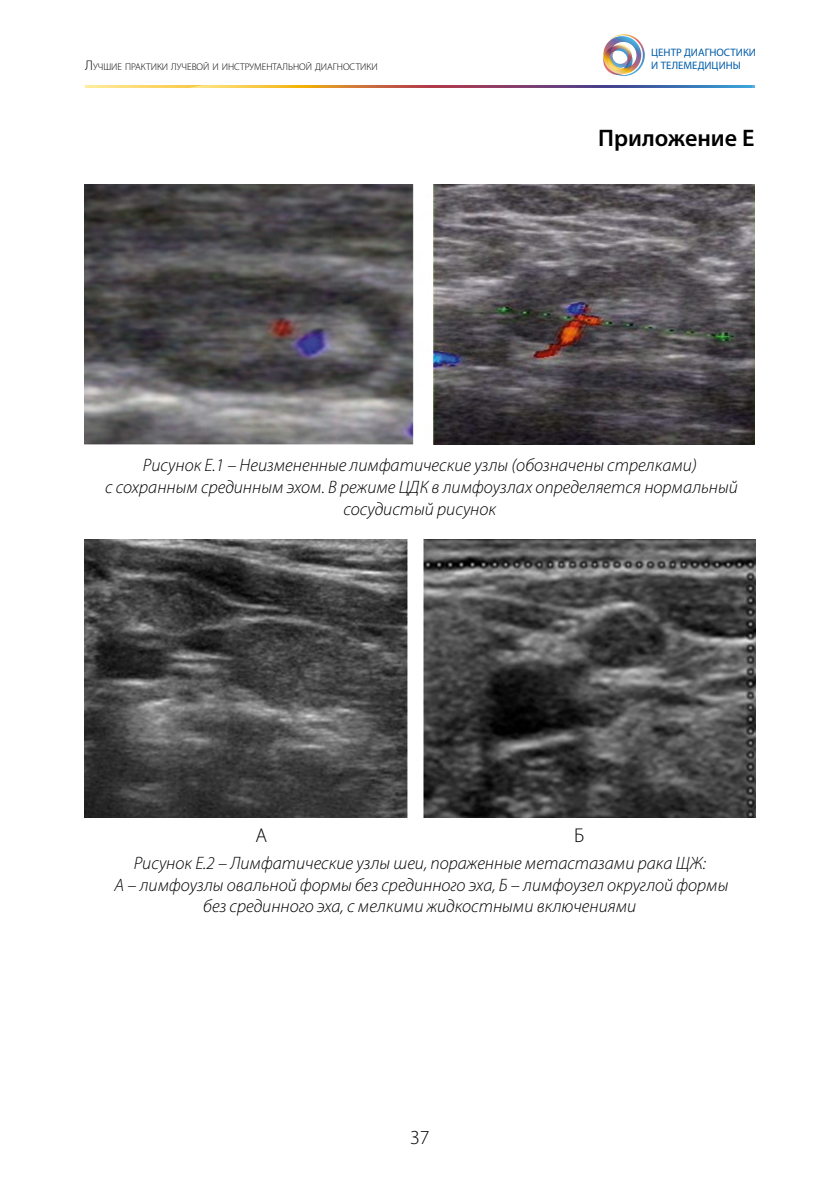
<style>
.page{position:relative;width:840px;height:1191px;background:#fff}
.page>*{position:absolute;margin:0;border:0;box-sizing:border-box;transform-origin:0 0}
.t1{font:600 24px "Myriad Pro";color:#000}
.t2{font:300 20px "Myriad Pro";color:#000}
.t3{font:italic 300 18px/21.6px "Myriad Pro";color:#000;text-align:center}
.t4{font:10.8px "Myriad Pro";color:#005da9}
.t5{font:300 9.8px "Myriad Pro";color:#000}
.s1{font-size:14px}
</style>
<div class="page">
<img style="left:603px;top:34px;width:41px;height:42px">
<svg style="left:85px;top:85px;width:669px;height:3px"></svg>
<svg style="left:189px;top:85px;width:562px;height:3px;background:#99746b"></svg>
<img style="left:85px;top:185px;width:669px;height:259px">
<img style="left:84px;top:540px;width:670px;height:278px">
<p class="t4" style="left:651px;top:46px;width:106px">ЦЕНТР ДИАГНОСТИКИ</p>
<p class="t5" style="left:85px;top:61px;width:294px"><span class="s1">Л</span>УЧШИЕ ПРАКТИКИ ЛУЧЕВОЙ И ИНСТРУМЕНТАЛЬНОЙ ДИАГНОСТИКИ</p>
<p class="t4" style="left:651px;top:60px;width:91px">И ТЕЛЕМЕДИЦИНЫ</p>
<h1 class="t1" style="left:598px;top:122px;width:158px">Приложение Е</h1>
<p class="t3" style="left:105px;top:454px;width:634px">Рисунок Е.1 – Неизмененные лимфатические узлы (обозначены стрелками)<br>с сохранным срединным эхом. В режиме ЦДК в лимфоузлах определяется нормальный сосудистый рисунок</p>
<p class="t2" style="left:255px;top:824px;width:13px">А</p>
<p class="t2" style="left:573px;top:824px;width:12px">Б</p>
<p class="t3" style="left:115px;top:852px;width:614px">Рисунок Е.2 – Лимфатические узлы шеи, пораженные метастазами рака ЩЖ:<br>А – лимфоузлы овальной формы без срединного эха, Б – лимфоузел округлой формы без срединного эха, с мелкими жидкостными включениями</p>
<p class="t2" style="left:410px;top:1126px;width:21px">37</p>
</div>
